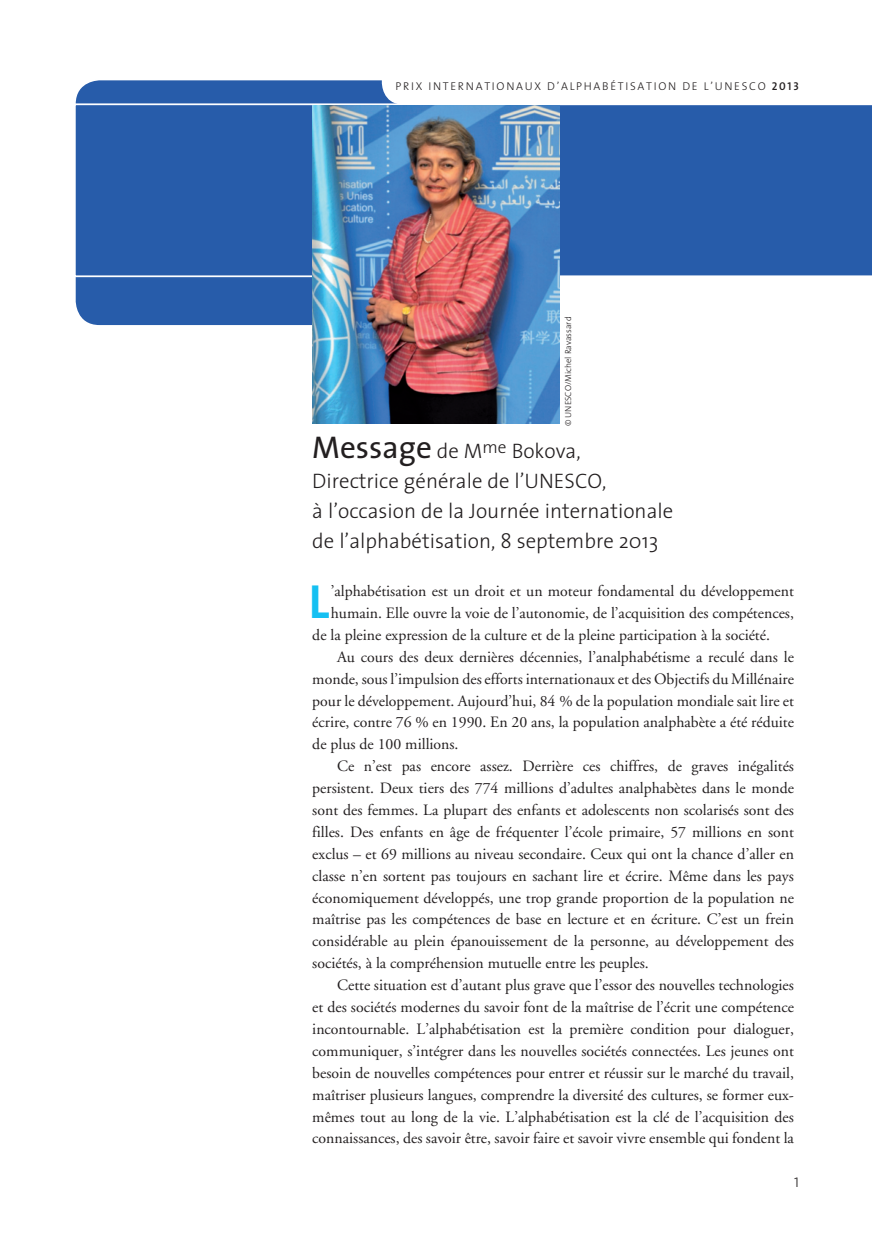
<style>
.page{position:relative;width:872px;height:1254px;background:#fff}
.page>*{position:absolute;margin:0;border:0;box-sizing:border-box;transform-origin:0 0}
.t1{font:700 48.12px "The Sans";color:#15c0f2}
.t2{font:300 21px/29.8px "The Sans";color:#231f20}
.t3{font:15.75px "Adobe Garamond LT";color:#231f20}
.t4{font:14px "The Sans Light Caps";color:#231f20}
.t5{font:11.38px "The Sans Light Caps";letter-spacing:.15em;color:#231f20}
.t6{font:11.38px "The Sans Semi Bold Caps";color:#231f20}
.t7{font:300 8.75px "The Sans";color:#231f20}
.s1{font-family:"The Sans Light Caps"}
.s2{font-weight:400;font-size:31.5px}
</style>
<div class="page">
<div style="left:75px;top:79px;width:440px;height:247px;background:#275caa;border-radius:25px"></div>
<div style="left:75px;top:103px;width:796px;height:174px;background:#275caa"></div>
<svg style="left:376px;top:79px;width:495px;height:26px"></svg>
<img style="left:312px;top:105px;width:247px;height:319px">
<p class="t5" style="left:395px;top:77px;width:328px">PRIX INTERNATION AUX D’ALP HABÉTISATION DE L’UNES</p>
<p class="t6" style="left:748px;top:77px;width:51px"><span class="s1">CO</span> 2013</p>
<p class="t7" style="left:560px;top:426px;width:111px;rotate:-90deg">© UNESCO/Michel Ravassard</p>
<h2 class="t2" style="left:312px;top:435px;width:362px"><span class="s2">Message</span> de M<sup>me</sup> Bokova,<br>Directrice générale de l’UNESCO,<br>à l’occasion de la Journée internationale de l’alphabétisation, 8 septembre 2013</h2>
<h1 class="t1" style="left:309px;top:585px;width:22px">L</h1>
<p class="t3" style="left:330px;top:581px;width:464px">’alphabétisation est un droit et un moteur fondamental du développement</p>
<p class="t3" style="left:330px;top:603px;width:464px">humain. Elle ouvre la voie de l’autonomie, de l’acquisition des compétences,</p>
<p class="t3" style="left:312px;top:625px;width:459px">de la pleine expression de la culture et de la pleine participation à la société.</p>
<p class="t3" style="left:337px;top:647px;width:458px">Au cours des deux dernières décennies, l’analphabétisme a reculé dans le</p>
<p class="t3" style="left:312px;top:669px;width:483px">monde, sous l’impulsion des efforts internationaux et des Objectifs du Millénaire</p>
<p class="t3" style="left:312px;top:691px;width:483px">pour le développement. Aujourd’hui, 84 % de la population mondiale sait lire et</p>
<p class="t3" style="left:312px;top:713px;width:483px">écrire, contre 76 % en 1990. En 20 ans, la population analphabète a été réduite</p>
<p class="t3" style="left:312px;top:734px;width:148px">de plus de 100 millions.</p>
<p class="t3" style="left:337px;top:756px;width:458px">Ce n’est pas encore assez. Derrière ces chiffres, de graves inégalités</p>
<p class="t3" style="left:312px;top:778px;width:483px">persistent. Deux tiers des 774 millions d’adultes analphabètes dans le monde</p>
<p class="t3" style="left:312px;top:800px;width:483px">sont des femmes. La plupart des enfants et adolescents non scolarisés sont des</p>
<p class="t3" style="left:312px;top:822px;width:483px">filles. Des enfants en âge de fréquenter l’école primaire, 57 millions en sont</p>
<p class="t3" style="left:312px;top:844px;width:483px">exclus – et 69 millions au niveau secondaire. Ceux qui ont la chance d’aller en</p>
<p class="t3" style="left:312px;top:866px;width:483px">classe n’en sortent pas toujours en sachant lire et écrire. Même dans les pays</p>
<p class="t3" style="left:312px;top:888px;width:483px">économiquement développés, une trop grande proportion de la population ne</p>
<p class="t3" style="left:312px;top:909px;width:483px">maîtrise pas les compétences de base en lecture et en écriture. C’est un frein</p>
<p class="t3" style="left:312px;top:931px;width:483px">considérable au plein épanouissement de la personne, au développement des</p>
<p class="t3" style="left:312px;top:953px;width:338px">sociétés, à la compréhension mutuelle entre les peuples.</p>
<p class="t3" style="left:337px;top:975px;width:458px">Cette situation est d’autant plus grave que l’essor des nouvelles technologies</p>
<p class="t3" style="left:312px;top:997px;width:483px">et des sociétés modernes du savoir font de la maîtrise de l’écrit une compétence</p>
<p class="t3" style="left:312px;top:1019px;width:483px">incontournable. L’alphabétisation est la première condition pour dialoguer,</p>
<p class="t3" style="left:312px;top:1041px;width:483px">communiquer, s’intégrer dans les nouvelles sociétés connectées. Les jeunes ont</p>
<p class="t3" style="left:312px;top:1063px;width:483px">besoin de nouvelles compétences pour entrer et réussir sur le marché du travail,</p>
<p class="t3" style="left:312px;top:1084px;width:483px">maîtriser plusieurs langues, comprendre la diversité des cultures, se former eux-</p>
<p class="t3" style="left:312px;top:1106px;width:483px">mêmes tout au long de la vie. L’alphabétisation est la clé de l’acquisition des</p>
<p class="t3" style="left:312px;top:1128px;width:483px">connaissances, des savoir être, savoir faire et savoir vivre ensemble qui fondent la</p>
<p class="t4" style="left:793px;top:1170px;width:6px">1</p>
</div>
